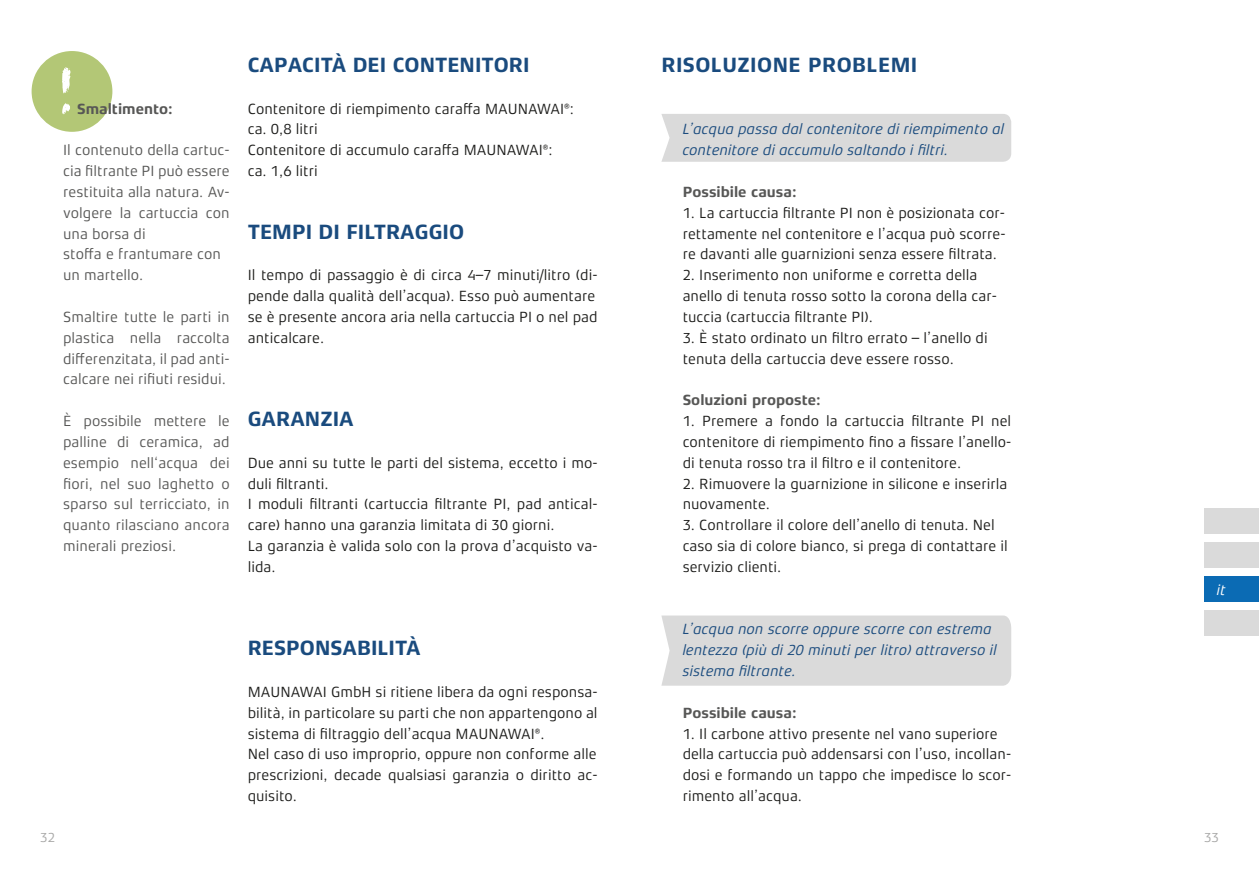
<style>
.page{position:relative;width:1259px;height:893px;background:#fff}
.page>*{position:absolute;margin:0;border:0;box-sizing:border-box;transform-origin:0 0}
.t1{font:700 21px "Xenois Sans Pro";color:#1a4b7e}
.t2{font:700 21px "Xenois Sans Pro";letter-spacing:.02em;color:#1a4b7e}
.t3{font:15px/20.9px "Xenois Sans Pro";color:#1d1d1b}
.t4{font:15px/20.9px "Xenois Sans Pro";color:#575756;text-align:justify}
.t5{font:italic 15px/20.9px "Xenois Sans Pro";color:#1a4b7e}
.t6{font:700 15px "Xenois Sans Pro";color:#575756}
.t7{font:italic 15px "Xenois Sans Pro";color:#fff}
.t8{font:13.5px "Xenois Sans Pro";color:#a8a8a7}
</style>
<div class="page">
<div style="left:661px;top:615px;width:350px;height:71px;background:#dadada"></div>
<div style="left:661px;top:114px;width:350px;height:48px;background:#dadada"></div>
<div style="left:32px;top:51px;width:80px;height:81px;background:#b3c776;border-radius:50%"></div>
<svg style="left:62px;top:67px;width:8px;height:48px"></svg>
<div style="left:1204px;top:611px;width:55px;height:25px;background:#dadada"></div>
<div style="left:1204px;top:577px;width:55px;height:25px;background:#0b6bb4"></div>
<div style="left:1204px;top:543px;width:55px;height:25px;background:#dadada"></div>
<div style="left:1204px;top:509px;width:55px;height:25px;background:#dadada"></div>
<p class="t6" style="left:77px;top:100px;width:97px">Smaltimento:</p>
<p class="t4" style="left:63px;top:140px;width:168px;text-align:left">Il contenuto della cartuc&shy;cia filtrante PI può essere restituita alla natura. Av&shy;volgere la cartuccia con una borsa di<br>stoffa e frantumare con un martello.</p>
<p class="t4" style="left:63px;top:306px;width:168px">Smaltire tutte le parti in plastica nella raccolta differenzitata, il pad anti&shy;calcare nei rifiuti residui.</p>
<p class="t4" style="left:63px;top:411px;width:168px">È possibile mettere le palline di ceramica, ad esempio nell‘acqua dei fiori, nel suo laghetto o sparso sul terricciato, in quanto rilasciano ancora minerali preziosi.</p>
<h1 class="t1" style="left:248px;top:53px;width:283px">CAPACITÀ DEI CONTENITORI</h1>
<p class="t3" style="left:248px;top:98px;width:328px">Contenitore di riempimento caraffa MAUNAWAI®: ca. 0,8 litri<br>Contenitore di accumulo caraffa MAUNAWAI®: ca. 1,6 litri</p>
<h1 class="t1" style="left:248px;top:219px;width:218px">TEMPI DI FILTRAGGIO</h1>
<p class="t3" style="left:248px;top:265px;width:351px">Il tempo di passaggio è di circa 4–7 minuti/litro (di&shy;pende dalla qualità dell’acqua). Esso può aumentare se è presente ancora aria nella cartuccia PI o nel pad anticalcare.</p>
<h1 class="t1" style="left:248px;top:407px;width:107px">GARANZIA</h1>
<p class="t3" style="left:248px;top:452px;width:351px">Due anni su tutte le parti del sistema, eccetto i mo&shy;duli filtranti.<br>I moduli filtranti (cartuccia filtrante PI, pad antical&shy;care) hanno una garanzia limitata di 30 giorni.<br>La garanzia è valida solo con la prova d’acquisto va&shy;lida.</p>
<h1 class="t1" style="left:248px;top:636px;width:174px">RESPONSABILITÀ</h1>
<p class="t3" style="left:248px;top:681px;width:351px">MAUNAWAI GmbH si ritiene libera da ogni responsa&shy;bilità, in particolare su parti che non appartengono al sistema di filtraggio dell’acqua MAUNAWAI®.<br>Nel caso di uso improprio, oppure non conforme alle prescrizioni, decade qualsiasi garanzia o diritto ac&shy;quisito.</p>
<h1 class="t2" style="left:661px;top:53px;width:257px">RISOLUZIONE PROBLEMI</h1>
<p class="t5" style="left:682px;top:119px;width:323px">L’acqua passa dal contenitore di riempimento al contenitore di accumulo saltando i filtri.</p>
<p class="t6" style="left:682px;top:183px;width:115px">Possibile causa:</p>
<p class="t3" style="left:682px;top:202px;width:324px;text-align:justify">1. La cartuccia filtrante PI non è posizionata cor&shy;rettamente nel contenitore e l’acqua può scorre&shy;re davanti alle guarnizioni senza essere filtrata.</p>
<p class="t3" style="left:682px;top:265px;width:316px">2. Inserimento non uniforme e corretta della anello di tenuta rosso sotto la corona della car&shy;tuccia (cartuccia filtrante PI).</p>
<p class="t3" style="left:682px;top:327px;width:306px">3. È stato ordinato un filtro errato – l’anello di tenuta della cartuccia deve essere rosso.</p>
<p class="t6" style="left:682px;top:392px;width:140px">Soluzioni proposte:</p>
<p class="t3" style="left:682px;top:411px;width:330px;text-align:justify">1. Premere a fondo la cartuccia filtrante PI nel contenitore di riempimento fino a fissare l’anello&shy;di tenuta rosso tra il filtro e il contenitore.</p>
<p class="t3" style="left:682px;top:473px;width:326px">2. Rimuovere la guarnizione in silicone e inserirla nuovamente.</p>
<p class="t3" style="left:682px;top:515px;width:327px">3. Controllare il colore dell’anello di tenuta. Nel caso sia di colore bianco, si prega di contattare il servizio clienti.</p>
<p class="t5" style="left:682px;top:619px;width:316px">L’acqua non scorre oppure scorre con estrema lentezza (più di 20 minuti per litro) attraverso il sistema filtrante.</p>
<p class="t6" style="left:682px;top:704px;width:115px">Possibile causa:</p>
<p class="t3" style="left:682px;top:723px;width:330px">1. Il carbone attivo presente nel vano superiore della cartuccia può addensarsi con l’uso, incollan&shy;dosi e formando un tappo che impedisce lo scor&shy;rimento all’acqua.</p>
<p class="t7" style="left:1216px;top:581px;width:11px">it</p>
<p class="t8" style="left:40px;top:830px;width:16px">32</p>
<p class="t8" style="left:1204px;top:830px;width:16px">33</p>
</div>
